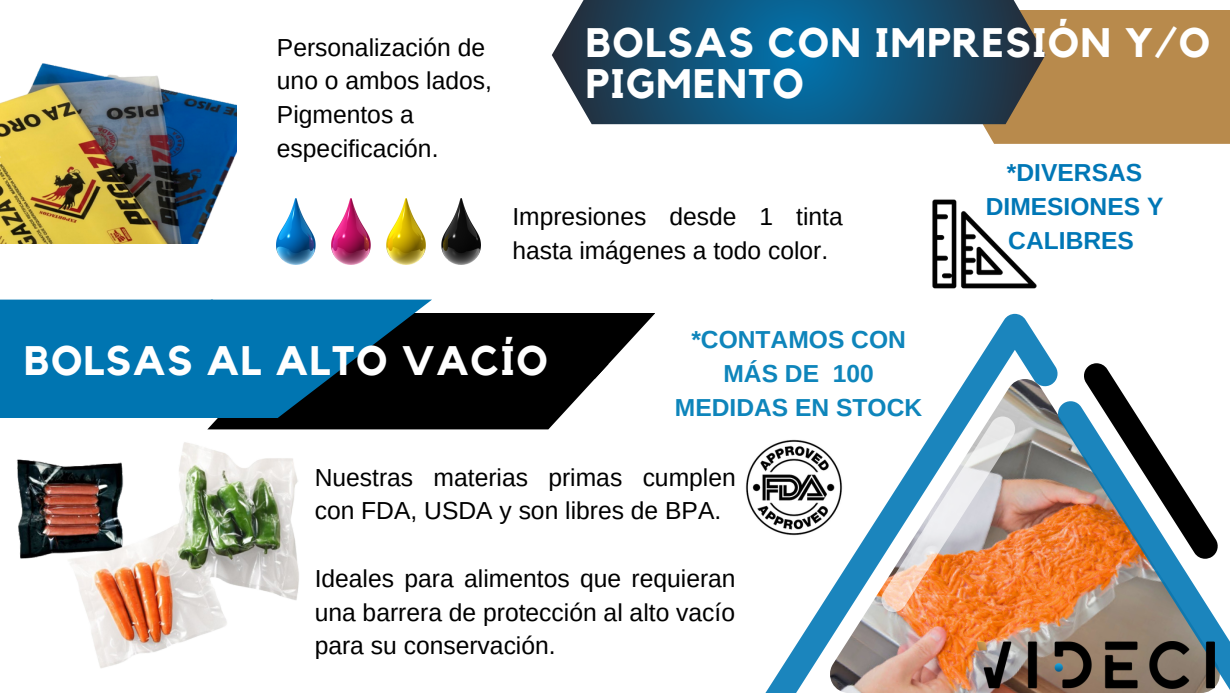
<style>
.page{position:relative;width:1230px;height:693px;background:#fff}
.page>*{position:absolute;margin:0;border:0;box-sizing:border-box;transform-origin:0 0}
.t1{font:700 41.1px/40.5px "Kollektif";letter-spacing:.035em;color:#fff}
.t2{font:24.6px/33.8px "Arimo";color:#000}
.t3{font:700 24.6px/33.8px "Arimo";color:#0e85bb;text-align:center}
.t4{font:700 24.6px/33.8px "Arimo";color:#0077b6;text-align:center}
</style>
<div class="page">
<div style="left:953px;top:10px;width:277px;height:134px;background:#b88a4c"></div>
<svg style="left:552px;top:0;width:493px;height:124px;background:#215877"></svg>
<svg style="left:207px;top:313px;width:448px;height:116px"></svg>
<svg style="left:213px;top:300px;width:219px;height:118px;background:#014d74"></svg>
<div style="left:0;top:300px;width:213px;height:118px;background:#0075b1"></div>
<img style="left:277px;top:198px;width:204px;height:66px">
<img style="left:765px;top:314px;width:465px;height:379px">
<svg style="left:1082px;top:363px;width:137px;height:196px"></svg>
<img style="left:880px;top:416px;width:136px;height:196px">
<img style="left:745px;top:429px;width:107px;height:117px">
<img style="left:0;top:64px;width:237px;height:180px">
<img style="left:932px;top:199px;width:105px;height:90px">
<img style="left:16px;top:459px;width:52px;height:100px">
<img style="left:68px;top:442px;width:231px;height:226px">
<img style="left:977px;top:642px;width:237px;height:46px">
<p class="t2" style="left:277px;top:30px;width:216px">Personalización de uno o ambos lados,<br>Pigmentos a especificación.</p>
<p class="t1" style="left:586px;top:24px;width:626px">BOLSAS CON IMPRESIÓN Y/O<br>PIGMENTO</p>
<p class="t2" style="left:512px;top:200px;width:332px">Impresiones desde 1 tinta hasta imágenes a todo color.</p>
<p class="t4" style="left:986px;top:156px;width:179px">*DIVERSAS<br>DIMESIONES Y<br>CALIBRES</p>
<p class="t1" style="left:24px;top:342px;width:525px">BOLSAS AL ALTO VACÍO</p>
<p class="t3" style="left:675px;top:323px;width:249px">*CONTAMOS CON<br>MÁS DE 100<br>MEDIDAS EN STOCK</p>
<p class="t2" style="left:315px;top:460px;width:423px">Nuestras materias primas cumplen con FDA, USDA y son libres de BPA.</p>
<p class="t2" style="left:315px;top:561px;width:422px;text-align:justify">Ideales para alimentos que requieran una barrera de protección al alto vacío para su conservación.</p>
</div>
